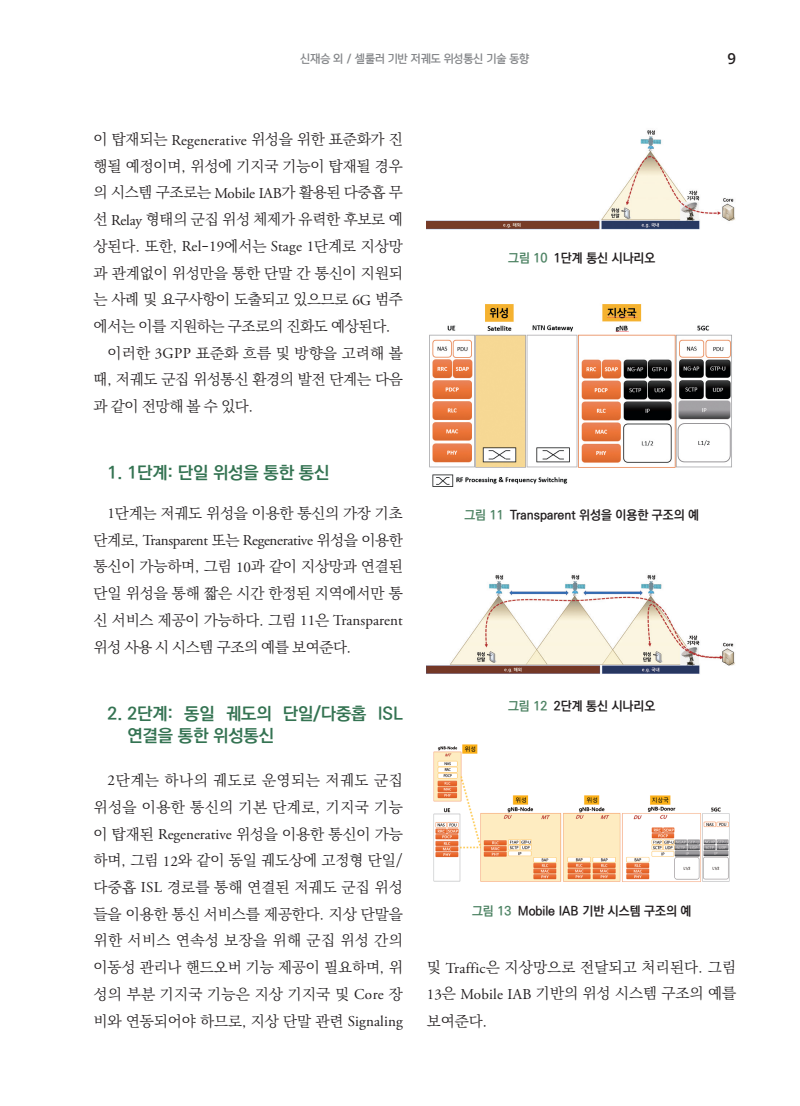
<style>
.page{position:relative;width:800px;height:1106px;background:#fff}
.page>*{position:absolute;margin:0;border:0;box-sizing:border-box;transform-origin:0 0}
._1{font:17.25px/22.5px "Ko Pub World Dotum PB";letter-spacing:-.01em;color:#347352}
._2단본문{font:15px/26.7px "Ko Pub World Batang PL";letter-spacing:-.01em;color:#231f20;text-align:justify}
.t1{font:600 15px "Open Sans";color:#231f20}
.캡션{font:12.75px "Ko Pub World Dotum PB";color:#231f20}
.t2{font:10.95px "paybooc OTF Bold";color:#848689}
.s1{font-family:"Adobe Garamond Pro"}
.s2{color:#4f8465}
</style>
<div class="page">
<img style="left:427px;top:130px;width:308px;height:99px">
<img style="left:427px;top:574px;width:308px;height:100px">
<img style="left:429px;top:304px;width:303px;height:183px">
<img style="left:433px;top:744px;width:297px;height:138px">
<p class="t2" style="left:300px;top:52px;width:230px">신재승 외 / 셀룰러 기반 저궤도 위성통신 기술 동향</p>
<p class="t1" style="left:727px;top:48px;width:10px">9</p>
<p class="_2단본문" style="left:94px;top:126px;width:310px">이 탑재되는 <span class="s1">Regenerative</span> 위성을 위한 표준화가 진 행될 예정이며, 위성에 기지국 기능이 탑재될 경우 의 시스템 구조로는 <span class="s1">Mobile IAB</span>가 활용된 다중홉 무 선 <span class="s1">Relay</span> 형태의 군집 위성 체제가 유력한 후보로 예 상된다. 또한, <span class="s1">Rel</span>-<span class="s1">19</span>에서는 <span class="s1">Stage 1</span>단계로 지상망 과 관계없이 위성만을 통한 단말 간 통신이 지원되 는 사례 및 요구사항이 도출되고 있으므로 <span class="s1">6G</span> 범주 에서는 이를 지원하는 구조로의 진화도 예상된다.</p>
<p class="_2단본문" style="left:94px;top:340px;width:310px;text-indent:14px">이러한 <span class="s1">3GPP</span> 표준화 흐름 및 방향을 고려해 볼 때, 저궤도 군집 위성통신 환경의 발전 단계는 다음 과 같이 전망해 볼 수 있다.</p>
<p class="_1" style="left:108px;top:462px;width:223px">1. 1단계: 단일 위성을 통한 통신</p>
<p class="_2단본문" style="left:94px;top:500px;width:310px;text-indent:14px"><span class="s1">1</span>단계는 저궤도 위성을 이용한 통신의 가장 기초 단계로, <span class="s1">Transparent</span> 또는 <span class="s1">Regenerative</span> 위성을 이용한 통신이 가능하며, 그림 <span class="s1">10</span>과 같이 지상망과 연결된 단일 위성을 통해 짧은 시간 한정된 지역에서만 통 신 서비스 제공이 가능하다. 그림 <span class="s1">11</span>은 <span class="s1">Transparent </span>위성 사용 시 시스템 구조의 예를 보여준다.</p>
<p class="_1" style="left:127px;top:703px;width:277px;text-indent:-20px">2. 2단계: 동일 궤도의 단일/다중홉 ISL 연결을 통한 위성통신</p>
<p class="_2단본문" style="left:94px;top:767px;width:311px;text-indent:14px"><span class="s1">2</span>단계는 하나의 궤도로 운영되는 저궤도 군집 위성을 이용한 통신의 기본 단계로, 기지국 기능 이 탑재된 <span class="s1">Regenerative</span> 위성을 이용한 통신이 가능 하며, 그림 <span class="s1">12</span>와 같이 동일 궤도상에 고정형 단일/ 다중홉 <span class="s1">ISL</span> 경로를 통해 연결된 저궤도 군집 위성 들을 이용한 통신 서비스를 제공한다. 지상 단말을 위한 서비스 연속성 보장을 위해 군집 위성 간의 이동성 관리나 핸드오버 기능 제공이 필요하며, 위 성의 부분 기지국 기능은 지상 기지국 및 <span class="s1">Core</span> 장 비와 연동되어야 하므로, 지상 단말 관련 <span class="s1">Signaling</span></p>
<p class="캡션" style="left:508px;top:248px;width:149px"><span class="s2">그림 10</span> 1단계 통신 시나리오</p>
<p class="캡션" style="left:464px;top:505px;width:236px"><span class="s2">그림 11</span> Transparent 위성을 이용한 구조의 예</p>
<p class="캡션" style="left:508px;top:697px;width:149px"><span class="s2">그림 12</span> 2단계 통신 시나리오</p>
<p class="캡션" style="left:472px;top:902px;width:221px"><span class="s2">그림 13</span> Mobile IAB 기반 시스템 구조의 예</p>
<p class="_2단본문" style="left:427px;top:954px;width:311px">및 <span class="s1">Traffic</span>은 지상망으로 전달되고 처리된다. 그림 <span class="s1">13</span>은 <span class="s1">Mobile IAB</span> 기반의 위성 시스템 구조의 예를 보여준다.</p>
</div>
